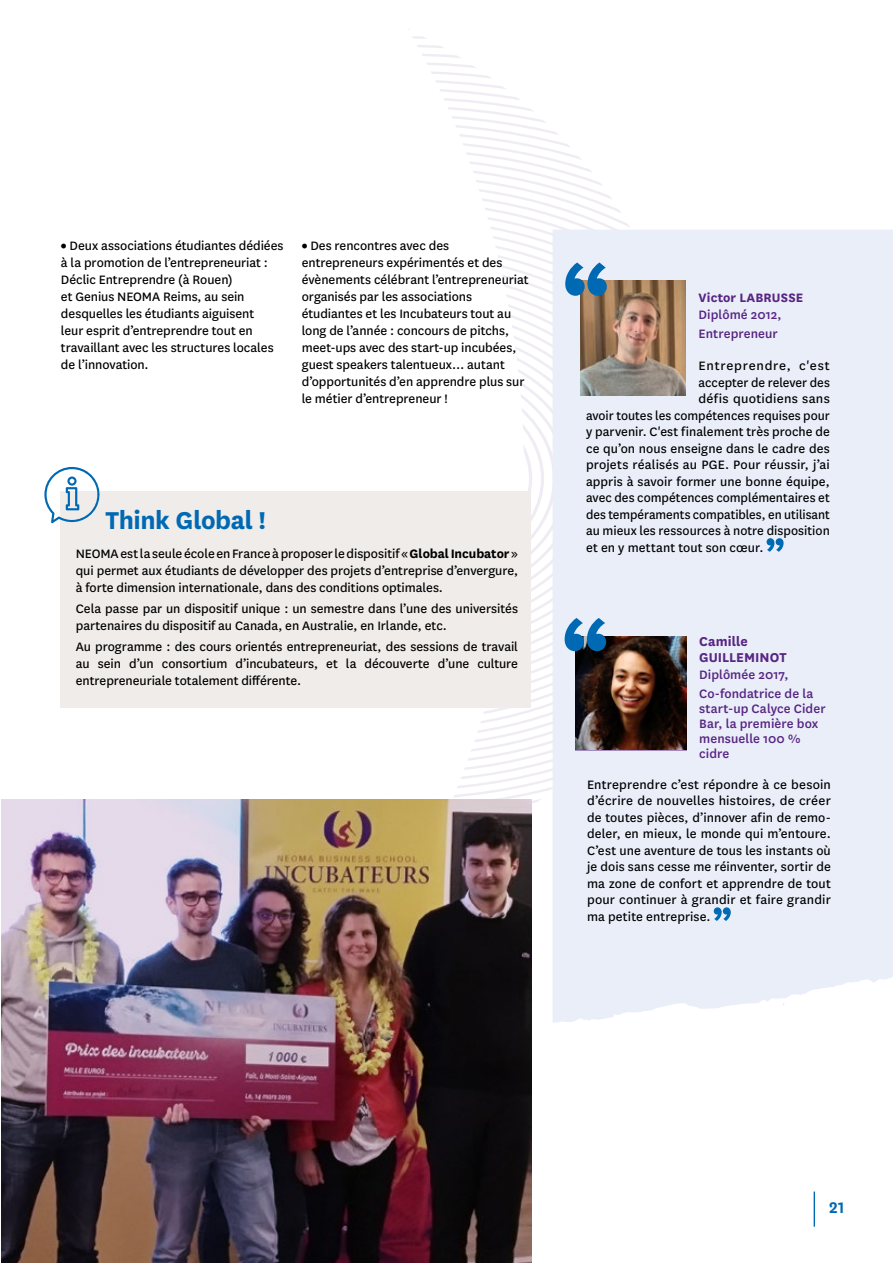
<style>
.page{position:relative;width:893px;height:1263px;background:#fff}
.page>*{position:absolute;margin:0;border:0;box-sizing:border-box;transform-origin:0 0}
.t1{font:700 28.5px "National";letter-spacing:-.015em;color:#0069b4}
.t2{font:600 18px "National";color:#0069b4}
.t3{font:700 15px/16.5px "National";letter-spacing:.005em;color:#582583}
.t4{font:14.25px/17px "National";color:#000;text-align:justify}
.t5{font:500 14.25px/15px "National";letter-spacing:.005em;color:#582583}
.t6{font:14.25px "National";letter-spacing:.05em;color:#000}
.t7{font:700 14.25px "National";letter-spacing:.005em;color:#582583}
.s1{font-weight:900}
.s2{font-weight:700}
</style>
<div class="page">
<hr style="left:814px;top:1191px;width:1px;height:36px;background:#0069b4">
<svg style="left:407px;top:29px;width:223px;height:860px"></svg>
<div style="left:553px;top:230px;width:340px;height:793px;background:#e9eef9"></div>
<img style="left:1px;top:800px;width:530px;height:463px">
<svg style="left:767px;top:538px;width:17px;height:14px"></svg>
<img style="left:581px;top:281px;width:105px;height:114px">
<svg style="left:565px;top:262px;width:42px;height:34px"></svg>
<svg style="left:714px;top:907px;width:17px;height:14px"></svg>
<img style="left:575px;top:636px;width:111px;height:113px">
<svg style="left:565px;top:618px;width:41px;height:33px"></svg>
<div style="left:61px;top:492px;width:470px;height:216px;background:#efecea"></div>
<svg style="left:44px;top:467px;width:59px;height:59px"></svg>
<p class="t4" style="left:61px;top:237px;width:224px;text-align:left"><span class="s1">•</span> Deux associations étudiantes dédiées à la promotion de l’entrepreneuriat :<br>Déclic Entreprendre (à Rouen)<br>et Genius NEOMA Reims, au sein desquelles les étudiants aiguisent<br>leur esprit d’entreprendre tout en travaillant avec les structures locales de l’innovation.</p>
<p class="t4" style="left:302px;top:237px;width:228px;text-align:left"><span class="s1">•</span> Des rencontres avec des entrepreneurs expérimentés et des évènements célébrant l’entrepreneuriat organisés par les associations étudiantes et les Incubateurs tout au long de l’année : concours de pitchs, meet-ups avec des start-up incubées, guest speakers talentueux… autant d’opportunités d’en apprendre plus sur le métier d’entrepreneur !</p>
<h1 class="t1" style="left:106px;top:500px;width:162px">Think Global !</h1>
<p class="t4" style="left:76px;top:545px;width:444px">NEOMA est la seule école en France à proposer le dispositif « <span class="s2">Global Incubator</span> » qui permet aux étudiants de développer des projets d’entreprise d’envergure, à forte dimension internationale, dans des conditions optimales.</p>
<p class="t4" style="left:76px;top:600px;width:444px">Cela passe par un dispositif unique : un semestre dans l’une des universités partenaires du dispositif au Canada, en Australie, en Irlande, etc.</p>
<p class="t4" style="left:76px;top:638px;width:444px">Au programme : des cours orientés entrepreneuriat, des sessions de travail au sein d’un consortium d’incubateurs, et la découverte d’une culture entrepreneuriale totalement différente.</p>
<p class="t7" style="left:699px;top:288px;width:106px">Victor LABRUSSE</p>
<p class="t5" style="left:699px;top:304px;width:85px;line-height:19.2px">Diplômé 2012,<br>Entrepreneur</p>
<p class="t6" style="left:699px;top:356px;width:133px">Entreprendre, c'est</p>
<p class="t4" style="left:699px;top:373px;width:133px">accepter de relever des</p>
<p class="t4" style="left:699px;top:390px;width:133px">défis quotidiens sans</p>
<p class="t4" style="left:586px;top:406px;width:245px">avoir toutes les compétences requises pour</p>
<p class="t4" style="left:586px;top:423px;width:245px">y parvenir. C'est finalement très proche de</p>
<p class="t4" style="left:586px;top:439px;width:245px">ce qu’on nous enseigne dans le cadre des</p>
<p class="t4" style="left:586px;top:456px;width:245px">projets réalisés au PGE. Pour réussir, j’ai</p>
<p class="t4" style="left:586px;top:472px;width:245px">appris à savoir former une bonne équipe,</p>
<p class="t4" style="left:586px;top:489px;width:245px">avec des compétences complémentaires et</p>
<p class="t4" style="left:586px;top:505px;width:245px">des tempéraments compatibles, en utilisant</p>
<p class="t4" style="left:586px;top:522px;width:245px">au mieux les ressources à notre disposition</p>
<p class="t4" style="left:586px;top:538px;width:179px">et en y mettant tout son cœur.</p>
<p class="t3" style="left:699px;top:632px;width:89px">Camille<br>GUILLEMINOT</p>
<p class="t5" style="left:699px;top:664px;width:116px;line-height:19.2px">Diplômée 2017,<br>Co-fondatrice de la</p>
<p class="t5" style="left:699px;top:700px;width:128px">start-up Calyce Cider<br>Bar, la première box mensuelle 100 % cidre</p>
<p class="t4" style="left:587px;top:776px;width:245px;line-height:16.5px">Entreprendre c’est répondre à ce besoin d’écrire de nouvelles histoires, de créer de toutes pièces, d’innover afin de remo&shy;deler, en mieux, le monde qui m’entoure.<br>C’est une aventure de tous les instants où je dois sans cesse me réinventer, sortir de ma zone de confort et apprendre de tout pour continuer à grandir et faire grandir ma petite entreprise.</p>
<p class="t2" style="left:829px;top:1195px;width:17px">21</p>
</div>
